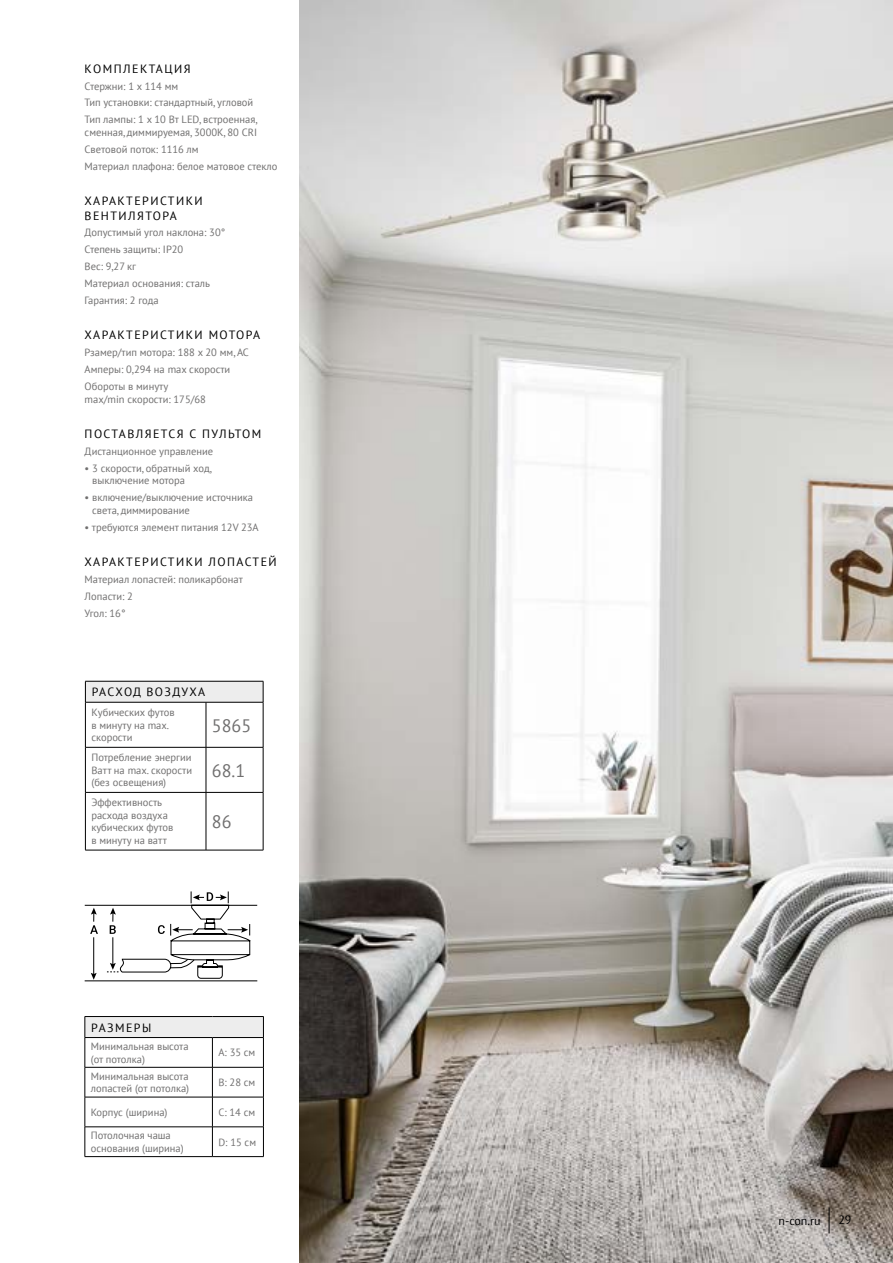
<style>
.page{position:relative;width:893px;height:1263px;background:#fff}
.page>*{position:absolute;margin:0;border:0;box-sizing:border-box;transform-origin:0 0}
.t1{font:18px "PT Sans";color:#706f6f}
.t2{font:12px/14.4px "PT Sans";letter-spacing:.12em;color:#000}
.t3{font:12px "PT Sans";letter-spacing:.1em;color:#000}
.t4{font:10.5px/12.6px "PT Sans";color:#706f6f}
</style>
<div class="page">
<img style="left:299px;top:0;width:594px;height:1263px">
<svg style="left:829px;top:1207px;width:1px;height:26px"></svg>
<div style="left:85px;top:1016px;width:178px;height:21px;background:#ededed"></div>
<svg style="left:212px;top:1038px;width:1px;height:29px"></svg>
<hr style="left:85px;top:1067px;width:127px;height:1px;background:#000">
<hr style="left:85px;top:1067px;width:1px;height:30px;background:#000">
<hr style="left:212px;top:1067px;width:52px;height:1px;background:#000">
<hr style="left:212px;top:1067px;width:1px;height:30px;background:#000">
<hr style="left:263px;top:1067px;width:1px;height:30px;background:#000">
<hr style="left:85px;top:1097px;width:127px;height:1px;background:#000">
<hr style="left:85px;top:1097px;width:1px;height:30px;background:#000">
<hr style="left:212px;top:1097px;width:52px;height:1px;background:#000">
<hr style="left:212px;top:1097px;width:1px;height:30px;background:#000">
<hr style="left:263px;top:1097px;width:1px;height:30px;background:#000">
<hr style="left:85px;top:1126px;width:127px;height:1px;background:#000">
<svg style="left:85px;top:1127px;width:1px;height:29px"></svg>
<hr style="left:212px;top:1126px;width:52px;height:1px;background:#000">
<svg style="left:212px;top:1127px;width:1px;height:29px"></svg>
<svg style="left:263px;top:1127px;width:1px;height:29px"></svg>
<hr style="left:85px;top:1156px;width:127px;height:1px;background:#000">
<hr style="left:212px;top:1156px;width:52px;height:1px;background:#000">
<hr style="left:85px;top:1016px;width:127px;height:1px;background:#000">
<svg style="left:85px;top:1017px;width:1px;height:50px"></svg>
<hr style="left:212px;top:1016px;width:52px;height:1px;background:#000">
<svg style="left:263px;top:1017px;width:1px;height:50px"></svg>
<hr style="left:85px;top:1037px;width:127px;height:1px;background:#000">
<hr style="left:212px;top:1037px;width:52px;height:1px;background:#000">
<div style="left:85px;top:681px;width:178px;height:21px;background:#ededed"></div>
<hr style="left:85px;top:681px;width:121px;height:1px;background:#000">
<svg style="left:85px;top:681px;width:1px;height:21px"></svg>
<hr style="left:206px;top:681px;width:57px;height:1px;background:#000">
<svg style="left:263px;top:681px;width:1px;height:21px"></svg>
<hr style="left:85px;top:702px;width:121px;height:1px;background:#000">
<hr style="left:85px;top:702px;width:1px;height:45px;background:#000">
<hr style="left:206px;top:702px;width:57px;height:1px;background:#000">
<hr style="left:206px;top:702px;width:1px;height:45px;background:#000">
<hr style="left:263px;top:702px;width:1px;height:45px;background:#000">
<hr style="left:85px;top:747px;width:121px;height:1px;background:#000">
<hr style="left:85px;top:747px;width:1px;height:45px;background:#000">
<hr style="left:206px;top:747px;width:57px;height:1px;background:#000">
<hr style="left:206px;top:747px;width:1px;height:45px;background:#000">
<hr style="left:263px;top:747px;width:1px;height:45px;background:#000">
<hr style="left:85px;top:792px;width:121px;height:1px;background:#000">
<hr style="left:85px;top:792px;width:1px;height:58px;background:#000">
<hr style="left:206px;top:792px;width:57px;height:1px;background:#000">
<hr style="left:206px;top:792px;width:1px;height:58px;background:#000">
<hr style="left:263px;top:792px;width:1px;height:58px;background:#000">
<hr style="left:85px;top:850px;width:121px;height:1px;background:#000">
<hr style="left:206px;top:850px;width:57px;height:1px;background:#000">
<svg style="left:84px;top:891px;width:174px;height:90px"></svg>
<p class="t2" style="left:85px;top:61px;width:107px">КОМПЛЕКТАЦИЯ</p>
<p class="t4" style="left:85px;top:77px;width:174px;line-height:16.8px">Стержни: 1 x 114 мм<br>Тип установки: стандартный, угловой<br>Тип лампы: 1 x 10 Вт LED, встроенная,</p>
<p class="t4" style="left:85px;top:124px;width:194px;line-height:16.8px">сменная, диммируемая, 3000K, 80 CRI<br>Световой поток: 1116 лм<br>Материал плафона: белое матовое стекло</p>
<p class="t2" style="left:85px;top:193px;width:119px">ХАРАКТЕРИСТИКИ<br>ВЕНТИЛЯТОРА</p>
<p class="t4" style="left:85px;top:224px;width:142px;line-height:16.8px">Допустимый угол наклона: 30°<br>Степень защиты: IP20<br>Вес: 9,27 кг<br>Материал основания: cталь<br>Гарантия: 2 года</p>
<p class="t2" style="left:85px;top:328px;width:177px">ХАРАКТЕРИСТИКИ МОТОРА</p>
<p class="t4" style="left:85px;top:344px;width:166px;line-height:16.8px">Рзамер/тип мотора: 188 х 20 мм, AC<br>Амперы: 0,294 на max скорости<br>Обороты в минуту</p>
<p class="t4" style="left:85px;top:392px;width:123px">max/min скорости: 175/68</p>
<p class="t2" style="left:85px;top:426px;width:178px">ПОСТАВЛЯЕТСЯ С ПУЛЬТОМ</p>
<p class="t4" style="left:85px;top:445px;width:130px">Дистанционное управление</p>
<p class="t4" style="left:92px;top:461px;width:121px;text-indent:-8px">• 3 скорости, обратный ход, выключение мотора</p>
<p class="t4" style="left:92px;top:491px;width:162px;text-indent:-8px">• включение/выключение источника света, диммирование</p>
<p class="t4" style="left:85px;top:520px;width:176px">• требуются элемент питания 12V 23A</p>
<p class="t2" style="left:85px;top:554px;width:194px">ХАРАКТЕРИСТИКИ ЛОПАСТЕЙ</p>
<p class="t4" style="left:85px;top:571px;width:160px;line-height:16.8px">Материал лопастей: поликарбонат<br>Лопасти: 2<br>Угол: 16°</p>
<p class="t3" style="left:92px;top:684px;width:115px">РАСХОД ВОЗДУХА</p>
<p class="t4" style="left:91px;top:706px;width:85px">Кубических футов в минуту на max. скорости</p>
<h1 class="t1" style="left:212px;top:714px;width:41px">5865</h1>
<p class="t4" style="left:91px;top:751px;width:102px;text-align:justify">Потребление энергии Ватт на max. скорости (без освещения)</p>
<h1 class="t1" style="left:212px;top:759px;width:35px">68.1</h1>
<p class="t4" style="left:91px;top:796px;width:83px">Эффективность расхода воздуха кубических футов в минуту на ватт</p>
<h1 class="t1" style="left:212px;top:810px;width:21px">86</h1>
<p class="t2" style="left:91px;top:1020px;width:61px">РАЗМЕРЫ</p>
<p class="t4" style="left:91px;top:1040px;width:99px">Минимальная высота (от потолка)</p>
<p class="t4" style="left:218px;top:1046px;width:39px">A: 35 см</p>
<p class="t4" style="left:91px;top:1069px;width:100px">Минимальная высота лопастей (от потолка)</p>
<p class="t4" style="left:218px;top:1076px;width:38px">B: 28 см</p>
<p class="t4" style="left:91px;top:1106px;width:78px">Корпус (ширина)</p>
<p class="t4" style="left:218px;top:1106px;width:38px">C: 14 см</p>
<p class="t4" style="left:91px;top:1129px;width:94px">Потолочная чаша основания (ширина)</p>
<p class="t4" style="left:218px;top:1135px;width:39px">D: 15 см</p>
<p class="t2" style="left:778px;top:1213px;width:44px">n-con.ru</p>
<p class="t2" style="left:838px;top:1212px;width:15px">29</p>
</div>
